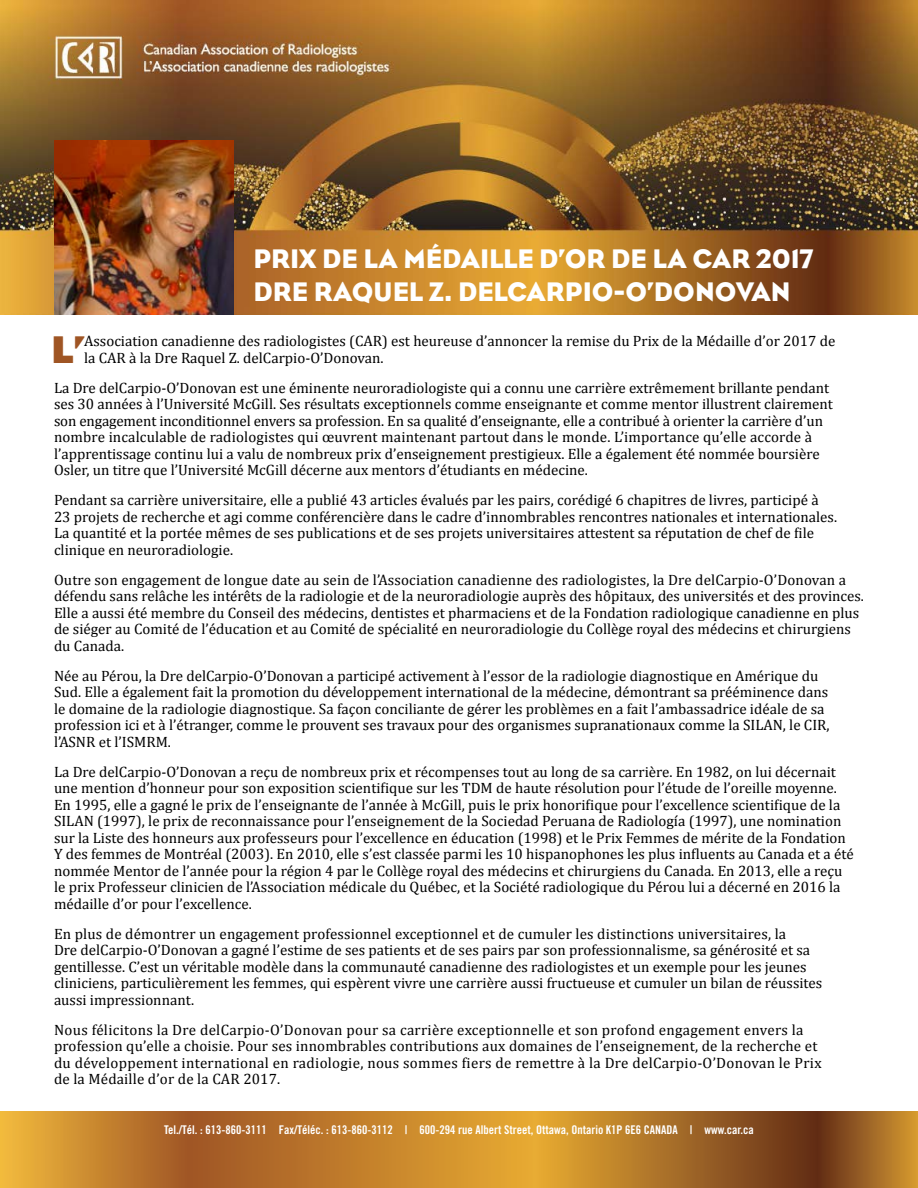
<style>
.page{position:relative;width:918px;height:1188px;background:#fff}
.page>*{position:absolute;margin:0;border:0;box-sizing:border-box;transform-origin:0 0}
.t1{font:700 39.3px "Bureau Eagle";color:#9f5524}
.t2{font:27.45px/33px "Bureau Eagle";color:#fff}
.t3{font:15px/16.5px "Cambria";color:#000}
.t4{font:15px/16.5px "Cambria";letter-spacing:.02em;color:#000}
.t5{font:12px "Trade Gothic Bold Cond Twenty";color:#fff}
</style>
<div class="page">
<svg style="left:0;top:1112px;width:918px;height:76px;background:#b7782a"></svg>
<img style="left:0;top:0;width:918px;height:314px">
<img style="left:54px;top:140px;width:179px;height:174px">
<h2 class="t2" style="left:254px;top:242px;width:561px">PRIX DE LA MÉDAILLE D’OR DE LA CAR 2017<br>DRE RAQUEL Z. DELCARPIO-O’DONOVAN</h2>
<h1 class="t1" style="left:51px;top:328px;width:34px">L’</h1>
<p class="t3" style="left:84px;top:333px;width:753px">Association canadienne des radiologistes (CAR) est heureuse d’annoncer la remise du Prix de la Médaille d’or 2017 de la CAR à la Dre Raquel Z. delCarpio-O’Donovan.</p>
<p class="t3" style="left:54px;top:379px;width:780px">La Dre delCarpio-O’Donovan est une éminente neuroradiologiste qui a connu une carrière extrêmement brillante pendant ses 30 années à l’Université McGill. Ses résultats exceptionnels comme enseignante et comme mentor illustrent clairement son engagement inconditionnel envers sa profession. En sa qualité d’enseignante, elle a contribué à orienter la carrière d’un nombre incalculable de radiologistes qui œuvrent maintenant partout dans le monde. L’importance qu’elle accorde à l’apprentissage continu lui a valu de nombreux prix d’enseignement prestigieux. Elle a également été nommée boursière Osler, un titre que l’Université McGill décerne aux mentors d’étudiants en médecine.</p>
<p class="t3" style="left:54px;top:492px;width:785px">Pendant sa carrière universitaire, elle a publié 43 articles évalués par les pairs, corédigé 6 chapitres de livres, participé à 23 projets de recherche et agi comme conférencière dans le cadre d’innombrables rencontres nationales et internationales.<br>La quantité et la portée mêmes de ses publications et de ses projets universitaires attestent sa réputation de chef de file clinique en neuroradiologie.</p>
<p class="t3" style="left:54px;top:571px;width:812px">Outre son engagement de longue date au sein de l’Association canadienne des radiologistes, la Dre delCarpio-O’Donovan a défendu sans relâche les intérêts de la radiologie et de la neuroradiologie auprès des hôpitaux, des universités et des provinces.<br>Elle a aussi été membre du Conseil des médecins, dentistes et pharmaciens et de la Fondation radiologique canadienne en plus de siéger au Comité de l’éducation et au Comité de spécialité en neuroradiologie du Collège royal des médecins et chirurgiens du Canada.</p>
<p class="t3" style="left:54px;top:667px;width:777px">Née au Pérou, la Dre delCarpio-O’Donovan a participé activement à l’essor de la radiologie diagnostique en Amérique du Sud. Elle a également fait la promotion du développement international de la médecine, démontrant sa prééminence dans le domaine de la radiologie diagnostique. Sa façon conciliante de gérer les problèmes en a fait l’ambassadrice idéale de sa profession ici et à l’étranger, comme le prouvent ses travaux pour des organismes supranationaux comme la SILAN, le CIR, l’ASNR et l’ISMRM.</p>
<p class="t3" style="left:54px;top:763px;width:801px">La Dre delCarpio-O’Donovan a reçu de nombreux prix et récompenses tout au long de sa carrière. En 1982, on lui décernait une mention d’honneur pour son exposition scientifique sur les TDM de haute résolution pour l’étude de l’oreille moyenne.<br>En 1995, elle a gagné le prix de l’enseignante de l’année à McGill, puis le prix honorifique pour l’excellence scientifique de la SILAN (1997), le prix de reconnaissance pour l’enseignement de la Sociedad Peruana de Radiología (1997), une nomination sur la Liste des honneurs aux professeurs pour l’excellence en éducation (1998) et le Prix Femmes de mérite de la Fondation Y des femmes de Montréal (2003). En 2010, elle s’est classée parmi les 10 hispanophones les plus influents au Canada et a été nommée Mentor de l’année pour la région 4 par le Collège royal des médecins et chirurgiens du Canada. En 2013, elle a reçu le prix Professeur clinicien de l’Association médicale du Québec, et la Société radiologique du Pérou lui a décerné en 2016 la médaille d’or pour l’excellence.</p>
<p class="t3" style="left:54px;top:925px;width:770px">En plus de démontrer un engagement professionnel exceptionnel et de cumuler les distinctions universitaires, la<br>Dre delCarpio-O’Donovan a gagné l’estime de ses patients et de ses pairs par son professionnalisme, sa générosité et sa gentillesse. C’est un véritable modèle dans la communauté canadienne des radiologistes et un exemple pour les jeunes cliniciens, particulièrement les femmes, qui espèrent vivre une carrière aussi fructueuse et cumuler un bilan de réussites aussi impressionnant.</p>
<p class="t4" style="left:54px;top:1021px;width:769px">Nous félicitons la Dre delCarpio-O’Donovan pour sa carrière exceptionnelle et son profond engagement envers la profession qu’elle a choisie. Pour ses innombrables contributions aux domaines de l’enseignement, de la recherche et du développement international en radiologie, nous sommes fiers de remettre à la Dre delCarpio-O’Donovan le Prix de la Médaille d’or de la CAR 2017.</p>
<p class="t5" style="left:164px;top:1123px;width:591px">Tel./Tél. : 613-860-3111 Fax/Téléc. : 613-860-3112 | 600-294 rue Albert Street, Ottawa, Ontario K1P 6E6 CANADA | www.car.ca</p>
</div>
